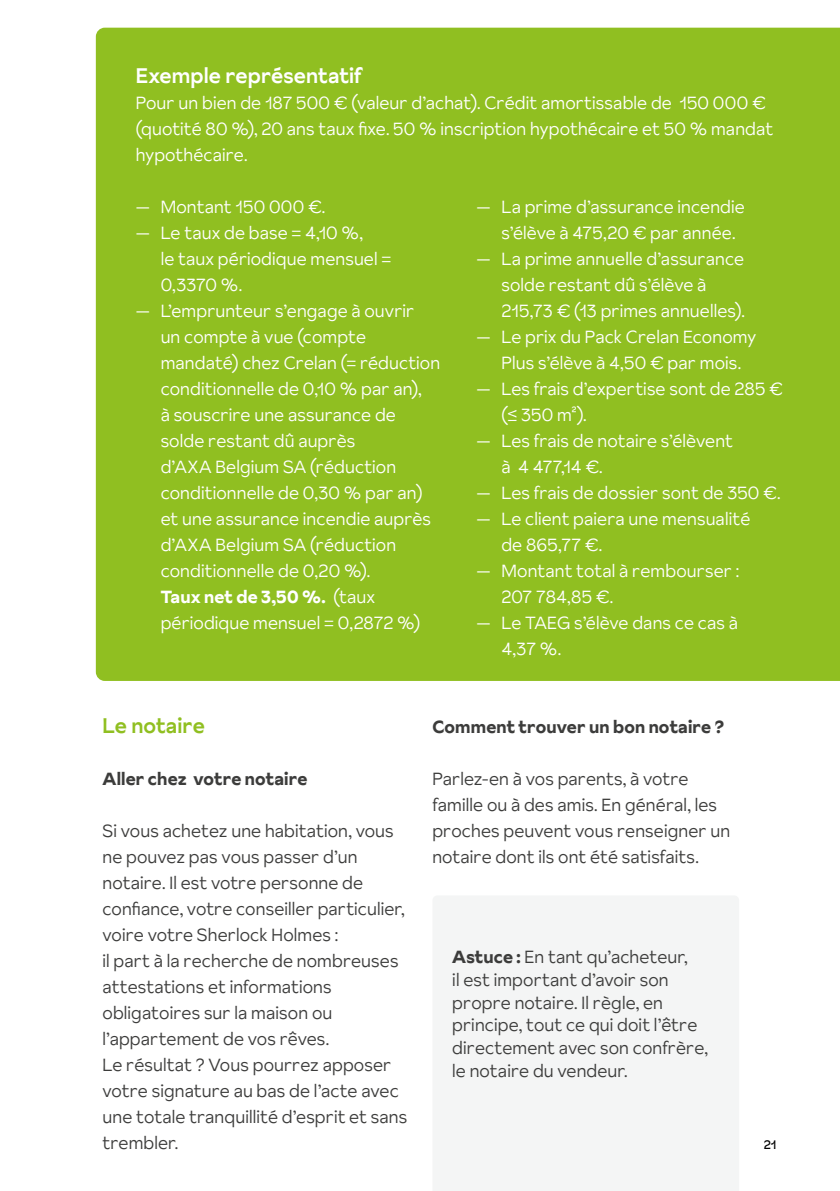
<style>
.page{position:relative;width:840px;height:1191px;background:#fff}
.page>*{position:absolute;margin:0;border:0;box-sizing:border-box;transform-origin:0 0}
.t1{font:500 21px "Crelan Sunset";letter-spacing:.005em;color:#fff}
.t2{font:500 21px "Crelan Sunset";color:#90bf21}
.t3{font:300 17.6px/26px "Crelan Sunset";letter-spacing:.01em;color:#fff}
.t4{font:300 17.6px/26px "Crelan Sunset";letter-spacing:.005em;color:#3c3c3b}
.t5{font:700 17.6px "Crelan Sunset";letter-spacing:.01em;color:#3c3c3b}
.t6{font:12.4px "Crelan Sunset";color:#000}
.s1{font-weight:700}
</style>
<div class="page">
<div style="left:96px;top:28px;width:743px;height:653px;background:#90bf21"></div>
<div style="left:433px;top:896px;width:305px;height:295px;background:#f4f5f5"></div>
<p class="t1" style="left:136px;top:61px;width:228px">Exemple représentatif</p>
<p class="t3" style="left:136px;top:89px;width:638px">Pour un bien de 187 500 € (valeur d’achat). Crédit amortissable de 150 000 € (quotité 80 %), 20 ans taux fixe. 50 % inscription hypothécaire et 50 % mandat hypothécaire.</p>
<p class="t3" style="left:136px;top:193px;width:191px">— Montant 150 000 €.</p>
<p class="t3" style="left:160px;top:219px;width:232px;text-indent:-25px">— Le taux de base = 4,10 %,<br>le taux périodique mensuel =<br>0,3370 %.</p>
<p class="t3" style="left:160px;top:297px;width:281px;text-indent:-25px">— L’emprunteur s’engage à ouvrir<br>un compte à vue (compte mandaté) chez Crelan (= réduction conditionnelle de 0,10 % par an),<br>à souscrire une assurance de solde restant dû auprès<br>d’AXA Belgium SA (réduction conditionnelle de 0,30 % par an) et une assurance incendie auprès d’AXA Belgium SA (réduction conditionnelle de 0,20 %).<br><span class="s1">Taux net de 3,50 %.</span> (taux périodique mensuel = 0,2872 %)</p>
<p class="t3" style="left:501px;top:194px;width:245px;text-indent:-25px">— La prime d’assurance incendie s’élève à 475,20 € par année.</p>
<p class="t3" style="left:501px;top:246px;width:245px;text-indent:-25px">— La prime annuelle d’assurance solde restant dû s’élève à<br>215,73 € (13 primes annuelles).</p>
<p class="t3" style="left:476px;top:324px;width:281px;text-align:center">— Le prix du Pack Crelan Economy<br>Plus s’élève à 4,50 € par mois.</p>
<p class="t3" style="left:501px;top:376px;width:283px;text-indent:-25px">— Les frais d’expertise sont de 285 € (≤ 350 m²).</p>
<p class="t3" style="left:501px;top:428px;width:233px;text-indent:-25px">— Les frais de notaire s’élèvent à 4 477,14 €.</p>
<p class="t3" style="left:476px;top:480px;width:305px">— Les frais de dossier sont de 350 €.</p>
<p class="t3" style="left:501px;top:506px;width:250px;text-indent:-25px">— Le client paiera une mensualité de 865,77 €.</p>
<p class="t3" style="left:501px;top:558px;width:239px;text-indent:-25px">— Montant total à rembourser :<br>207 784,85 €.</p>
<p class="t3" style="left:501px;top:610px;width:238px;text-indent:-25px">— Le TAEG s’élève dans ce cas à<br>4,37 %.</p>
<p class="t2" style="left:102px;top:711px;width:104px">Le notaire</p>
<p class="t5" style="left:102px;top:766px;width:206px">Aller chez votre notaire</p>
<p class="t4" style="left:102px;top:817px;width:306px">Si vous achetez une habitation, vous ne pouvez pas vous passer d’un notaire. Il est votre personne de confiance, votre conseiller particulier, voire votre Sherlock Holmes :<br>il part à la recherche de nombreuses attestations et informations obligatoires sur la maison ou l’appartement de vos rêves.<br>Le résultat ? Vous pourrez apposer votre signature au bas de l’acte avec une totale tranquillité d’esprit et sans trembler.</p>
<p class="t5" style="left:432px;top:714px;width:293px">Comment trouver un bon notaire ?</p>
<p class="t4" style="left:432px;top:765px;width:299px">Parlez-en à vos parents, à votre famille ou à des amis. En général, les proches peuvent vous renseigner un notaire dont ils ont été satisfaits.</p>
<p class="t4" style="left:452px;top:945px;width:257px;line-height:22.8px"><span class="s1">Astuce :</span> En tant qu’acheteur,<br>il est important d’avoir son propre notaire. Il règle, en principe, tout ce qui doit l’être directement avec son confrère, le notaire du vendeur.</p>
<p class="t6" style="left:763px;top:1136px;width:14px">21</p>
</div>
